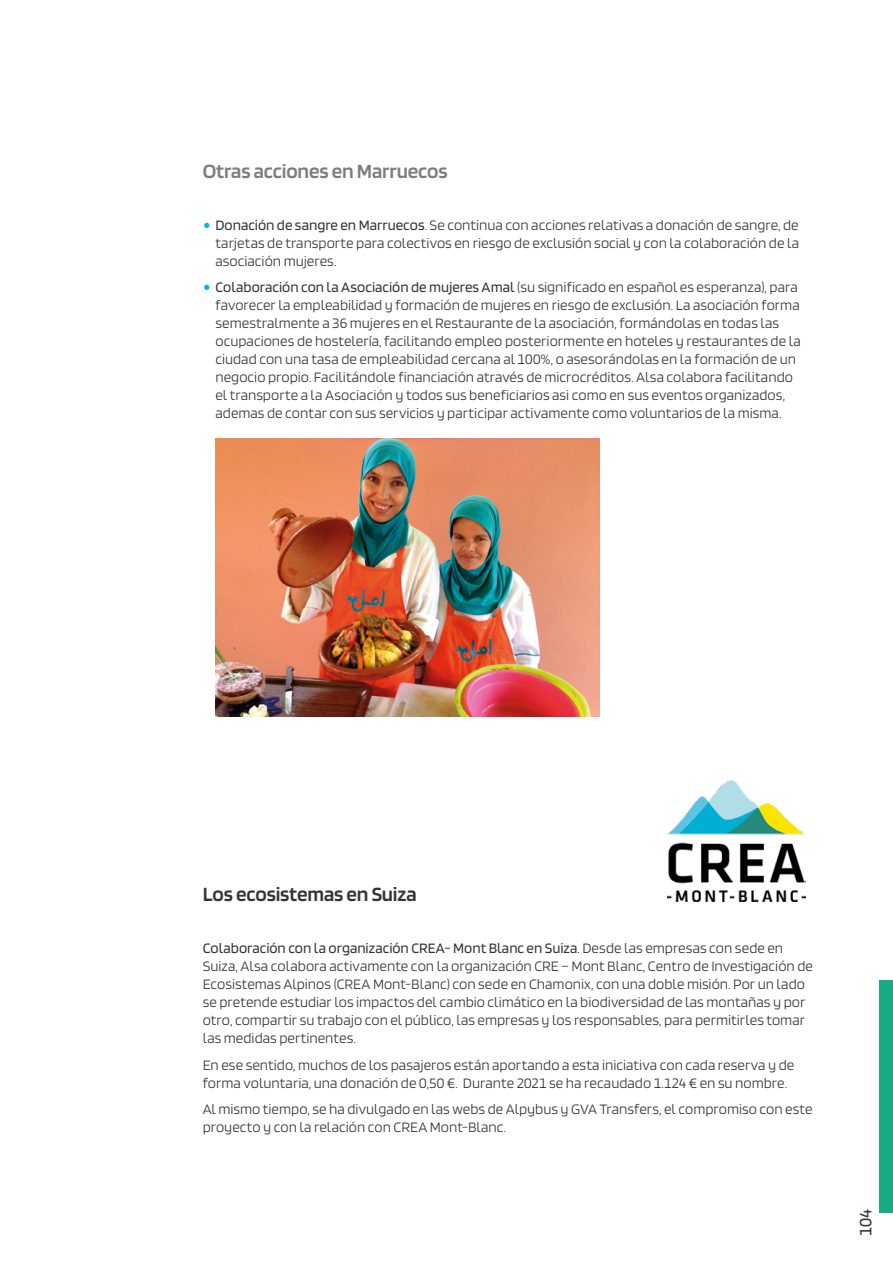
<style>
.page{position:relative;width:893px;height:1263px;background:#fff}
.page>*{position:absolute;margin:0;border:0;box-sizing:border-box;transform-origin:0 0}
.t1{font:600 21px "Alsa";letter-spacing:-.005em;color:#7b7d83}
.t2{font:600 21px "Alsa";letter-spacing:-.005em;color:#323439}
.t3{font:18px "Alsa";color:#323439}
.t4{font:300 15px/18px "Alsa";color:#323439}
.s1{font-weight:400}
</style>
<div class="page">
<div style="left:880px;top:980px;width:13px;height:233px;background:#17ad84"></div>
<img style="left:215px;top:438px;width:384px;height:278px">
<img style="left:668px;top:781px;width:138px;height:120px">
<h1 class="t1" style="left:203px;top:160px;width:247px">Otras acciones en Marruecos</h1>
<p class="t4" style="left:215px;top:216px;width:585px;text-align:justify"><span class="s1">Donación de sangre en Marruecos</span>. Se continua con acciones relativas a donación de sangre, de tarjetas de transporte para colectivos en riesgo de exclusión social y con la colaboración de la asociación mujeres.</p>
<p class="t4" style="left:215px;top:278px;width:587px"><span class="s1">Colaboración con la Asociación de mujeres Amal</span> (su significado en español es esperanza), para favorecer la empleabilidad y formación de mujeres en riesgo de exclusión. La asociación forma semestralmente a 36 mujeres en el Restaurante de la asociación, formándolas en todas las ocupaciones de hostelería, facilitando empleo posteriormente en hoteles y restaurantes de la ciudad con una tasa de empleabilidad cercana al 100%, o asesorándolas en la formación de un negocio propio. Facilitándole financiación através de microcréditos. Alsa colabora facilitando el transporte a la Asociación y todos sus beneficiarios asi como en sus eventos organizados, ademas de contar con sus servicios y participar activamente como voluntarios de la misma.</p>
<h1 class="t2" style="left:203px;top:884px;width:216px">Los ecosistemas en Suiza</h1>
<p class="t4" style="left:203px;top:940px;width:612px"><span class="s1">Colaboración con la organización CREA- Mont Blanc en Suiza</span>. Desde las empresas con sede en Suiza, Alsa colabora activamente con la organización CRE – Mont Blanc, Centro de Investigación de Ecosistemas Alpinos (CREA Mont-Blanc) con sede en Chamonix, con una doble misión. Por un lado se pretende estudiar los impactos del cambio climático en la biodiversidad de las montañas y por otro, compartir su trabajo con el público, las empresas y los responsables, para permitirles tomar las medidas pertinentes.</p>
<p class="t4" style="left:203px;top:1056px;width:593px">En ese sentido, muchos de los pasajeros están aportando a esta iniciativa con cada reserva y de forma voluntaria, una donación de 0,50 €. Durante 2021 se ha recaudado 1.124 € en su nombre.</p>
<p class="t4" style="left:203px;top:1101px;width:611px">Al mismo tiempo, se ha divulgado en las webs de Alpybus y GVA Transfers, el compromiso con este proyecto y con la relación con CREA Mont-Blanc.</p>
<p class="t3" style="left:856px;top:1236px;width:28px;rotate:-90deg">104</p>
</div>
